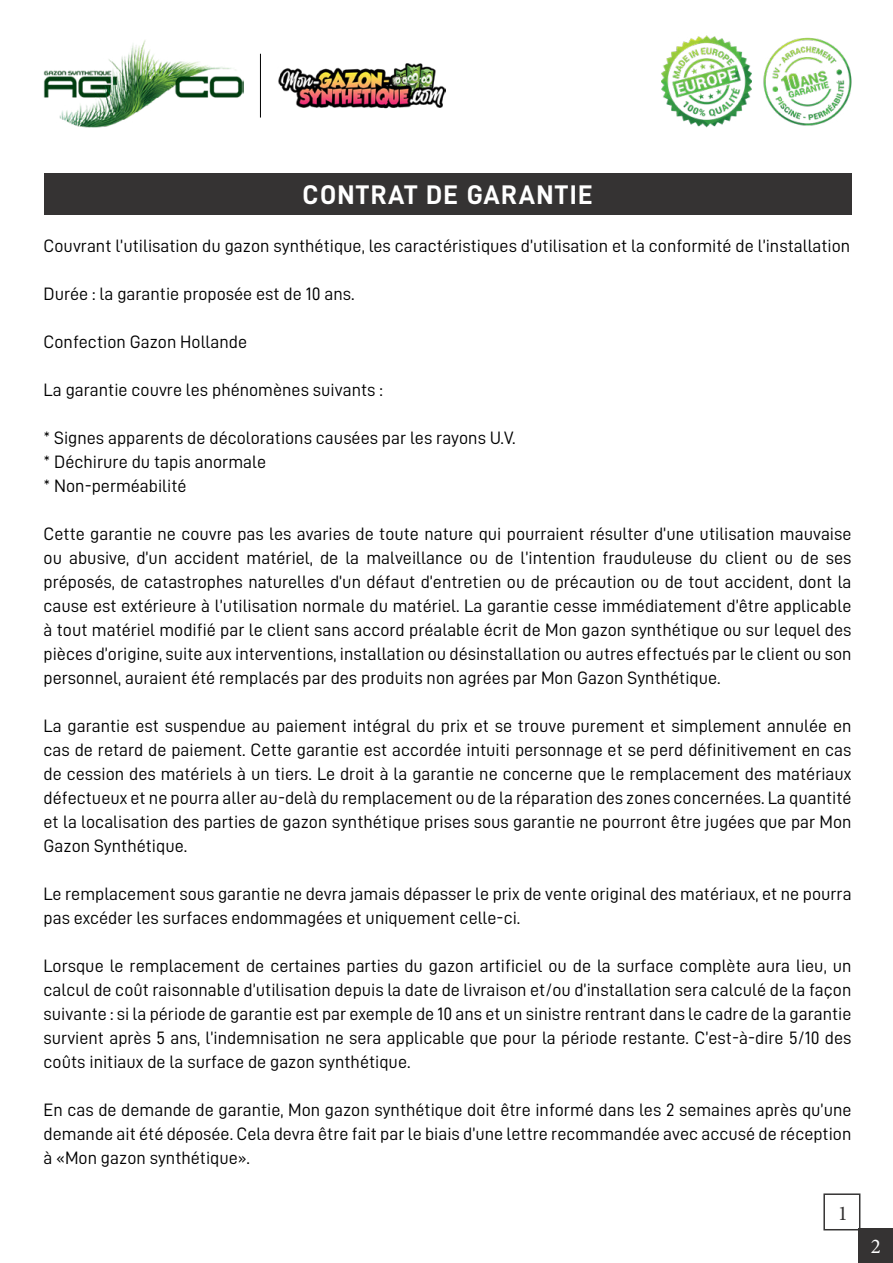
<style>
.page{position:relative;width:893px;height:1263px;background:#fff}
.page>*{position:absolute;margin:0;border:0;box-sizing:border-box;transform-origin:0 0}
.t1{font:27px "D DIN Bold";letter-spacing:.05em;color:#fff}
.t2{font:21px "Minion Pro";color:#353333}
.t3{font:21px "Minion Pro";color:#fff}
.t4{font:18px/24px "D DIN";color:#000;text-align:justify}
</style>
<div class="page">
<div style="left:44px;top:173px;width:807px;height:41px;background:#353333"></div>
<img style="left:44px;top:40px;width:200px;height:88px">
<img style="left:763px;top:37px;width:88px;height:89px">
<img style="left:661px;top:35px;width:90px;height:93px">
<img style="left:278px;top:63px;width:167px;height:46px">
<hr style="left:260px;top:54px;width:1px;height:64px;background:#000">
<div style="left:859px;top:1229px;width:34px;height:34px;background:#353333"></div>
<svg style="left:823px;top:1193px;width:38px;height:38px"></svg>
<h1 class="t1" style="left:303px;top:180px;width:291px">CONTRAT DE GARANTIE</h1>
<p class="t4" style="left:44px;top:233px;width:808px">Couvrant l’utilisation du gazon synthétique, les caractéristiques d’utilisation et la conformité de l’installation</p>
<p class="t4" style="left:44px;top:281px;width:313px">Durée : la garantie proposée est de 10 ans.</p>
<p class="t4" style="left:44px;top:329px;width:205px">Confection Gazon Hollande</p>
<p class="t4" style="left:44px;top:377px;width:341px">La garantie couvre les phénomènes suivants :</p>
<p class="t4" style="left:44px;top:425px;width:474px;text-align:left">* Signes apparents de décolorations causées par les rayons U.V. * Déchirure du tapis anormale<br>* Non-perméabilité</p>
<p class="t4" style="left:44px;top:521px;width:809px">Cette garantie ne couvre pas les avaries de toute nature qui pourraient résulter d’une utilisation mauvaise ou abusive, d’un accident matériel, de la malveillance ou de l’intention frauduleuse du client ou de ses préposés, de catastrophes naturelles d’un défaut d’entretien ou de précaution ou de tout accident, dont la cause est extérieure à l’utilisation normale du matériel. La garantie cesse immédiatement d’être applicable à tout matériel modifié par le client sans accord préalable écrit de Mon gazon synthétique ou sur lequel des pièces d’origine, suite aux interventions, installation ou désinstallation ou autres effectués par le client ou son personnel, auraient été remplacés par des produits non agrées par Mon Gazon Synthétique.</p>
<p class="t4" style="left:44px;top:713px;width:809px">La garantie est suspendue au paiement intégral du prix et se trouve purement et simplement annulée en cas de retard de paiement. Cette garantie est accordée intuiti personnage et se perd définitivement en cas de cession des matériels à un tiers. Le droit à la garantie ne concerne que le remplacement des matériaux défectueux et ne pourra aller au-delà du remplacement ou de la réparation des zones concernées. La quantité et la localisation des parties de gazon synthétique prises sous garantie ne pourront être jugées que par Mon Gazon Synthétique.</p>
<p class="t4" style="left:44px;top:881px;width:809px">Le remplacement sous garantie ne devra jamais dépasser le prix de vente original des matériaux, et ne pourra pas excéder les surfaces endommagées et uniquement celle-ci.</p>
<p class="t4" style="left:44px;top:953px;width:809px">Lorsque le remplacement de certaines parties du gazon artificiel ou de la surface complète aura lieu, un calcul de coût raisonnable d’utilisation depuis la date de livraison et/ou d’installation sera calculé de la façon suivante : si la période de garantie est par exemple de 10 ans et un sinistre rentrant dans le cadre de la garantie survient après 5 ans, l’indemnisation ne sera applicable que pour la période restante. C’est-à-dire 5/10 des coûts initiaux de la surface de gazon synthétique.</p>
<p class="t4" style="left:44px;top:1097px;width:809px">En cas de demande de garantie, Mon gazon synthétique doit être informé dans les 2 semaines après qu’une demande ait été déposée. Cela devra être fait par le biais d’une lettre recommandée avec accusé de réception à «Mon gazon synthétique».</p>
<p class="t2" style="left:838px;top:1199px;width:12px">1</p>
<p class="t3" style="left:871px;top:1232px;width:12px">2</p>
</div>
